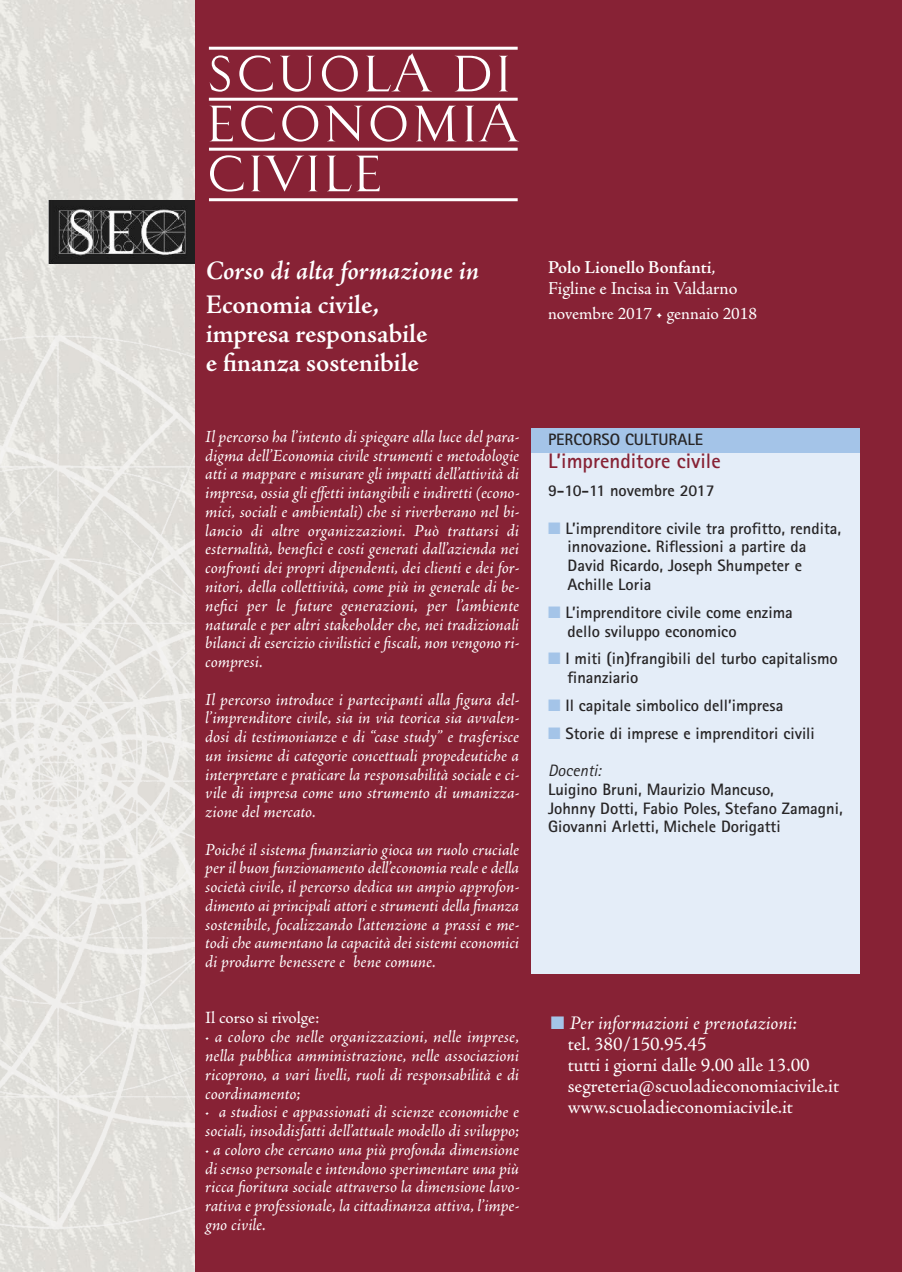
<style>
.page{position:relative;width:902px;height:1272px;background:#fff}
.page>*{position:absolute;margin:0;border:0;box-sizing:border-box;transform-origin:0 0}
.t1{font:61.8px/49.9px "Pacioli";letter-spacing:-.015em;color:#fff;text-align:justify}
.t2{font:600 27px/28.5px "Adobe Jenson Pro";letter-spacing:-.005em;color:#fff}
.t3{font:italic 600 27px "Adobe Jenson Pro";letter-spacing:-.005em;color:#fff}
.t4{font:700 21px "Rotis Sans Serif Std";color:#872235}
.t5{font:19.5px/21px "Adobe Jenson Pro";color:#fff}
.t6{font:18.3px/21.3px "Adobe Jenson Pro";color:#fff}
.t7{font:17.55px "Adobe Jenson Pro";color:#fff}
.t8{font:italic 17.25px/18.8px "Adobe Jenson Pro";letter-spacing:-.005em;color:#fff;text-align:justify}
.t9{font:17.25px "Adobe Jenson Pro";letter-spacing:-.005em;color:#fff}
.t10{font:700 16.5px/18.8px "Rotis Sans Serif Std";color:#272526}
.t11{font:italic 16.5px "Rotis Sans Serif Std";color:#272526}
.s1{font-weight:600}
.s2{color:#a4c4e8}
.s3{font-style:italic}
</style>
<div class="page">
<img style="left:0;top:0;width:195px;height:1271px">
<img style="left:0;top:322px;width:195px;height:921px">
<div style="left:195px;top:0;width:706px;height:1271px;background:#872235"></div>
<div style="left:531px;top:440px;width:328px;height:533px;background:#e4edf8"></div>
<img style="left:48px;top:201px;width:147px;height:63px">
<hr style="left:209px;top:98px;width:308px;height:3px;background:#fff">
<hr style="left:209px;top:148px;width:308px;height:3px;background:#fff">
<hr style="left:209px;top:198px;width:308px;height:3px;background:#fff">
<hr style="left:209px;top:47px;width:308px;height:3px;background:#fff">
<div style="left:531px;top:428px;width:328px;height:24px;background:#a4c4e8"></div>
<h1 class="t1" style="left:205px;top:45px;width:315px">SCUOLA DI ECONOMIA CIVILE</h1>
<h2 class="t3" style="left:206px;top:260px;width:275px">Corso di alta formazione in</h2>
<h2 class="t2" style="left:206px;top:293px;width:223px">Economia civile, impresa responsabile e finanza sostenibile</h2>
<p class="t8" style="left:205px;top:429px;width:315px">Il percorso ha l’intento di spiegare alla luce del para&shy;digma dell’Economia civile strumenti e metodologie atti a mappare e misurare gli impatti dell’attività di impresa, ossia gli effetti intangibili e indiretti (econo&shy;mici, sociali e ambientali) che si riverberano nel bi&shy;lancio di altre organizzazioni. Può trattarsi di esternalità, benefici e costi generati dall’azienda nei confronti dei propri dipendenti, dei clienti e dei for&shy;nitori, della collettività, come più in generale di be&shy;nefici per le future generazioni, per l’ambiente naturale e per altri stakeholder che, nei tradizionali bilanci di esercizio civilistici e fiscali, non vengono ri&shy;compresi.</p>
<p class="t8" style="left:205px;top:691px;width:315px">Il percorso introduce i partecipanti alla figura del&shy;l’imprenditore civile, sia in via teorica sia avvalen&shy;dosi di testimonianze e di “case study” e trasferisce un insieme di categorie concettuali propedeutiche a interpretare e praticare la responsabilità sociale e ci&shy;vile di impresa come uno strumento di umanizza&shy;zione del mercato.</p>
<p class="t8" style="left:205px;top:841px;width:315px">Poiché il sistema finanziario gioca un ruolo cruciale per il buon funzionamento dell’economia reale e della società civile, il percorso dedica un ampio approfon&shy;dimento ai principali attori e strumenti della finanza sostenibile, focalizzando l’attenzione a prassi e me&shy;todi che aumentano la capacità dei sistemi economici di produrre benessere e bene comune.</p>
<p class="t9" style="left:205px;top:1011px;width:115px">Il corso si rivolge:</p>
<p class="t8" style="left:205px;top:1029px;width:315px;text-align:left">· a coloro che nelle organizzazioni, nelle imprese, nella pubblica amministrazione, nelle associazioni ricoprono, a vari livelli, ruoli di responsabilità e di coordinamento;<br>· a studiosi e appassionati di scienze economiche e sociali, insoddisfatti dell’attuale modello di sviluppo; · a coloro che cercano una più profonda dimensione di senso personale e intendono sperimentare una più ricca fioritura sociale attraverso la dimensione lavo&shy;rativa e professionale, la cittadinanza attiva, l’impe&shy;gno civile.</p>
<p class="t6" style="left:548px;top:258px;width:191px"><span class="s1">Polo Lionello Bonfanti</span>,<br>Figline e Incisa in Valdarno</p>
<p class="t7" style="left:548px;top:307px;width:210px">novembre 2017 • gennaio 2018</p>
<p class="t10" style="left:548px;top:432px;width:156px">PERCORSO CULTURALE</p>
<p class="t4" style="left:548px;top:454px;width:174px">L’imprenditore civile</p>
<p class="t10" style="left:548px;top:483px;width:168px">9-10-11 novembre 2017</p>
<p class="t10" style="left:567px;top:520px;width:275px;text-indent:-20px"><span class="s2">■</span> L’imprenditore civile tra profitto, rendita, innovazione. Riflessioni a partire da David Ricardo, Joseph Shumpeter e Achille Loria</p>
<p class="t10" style="left:567px;top:604px;width:227px;text-indent:-20px"><span class="s2">■</span> L’imprenditore civile come enzima dello sviluppo economico</p>
<p class="t10" style="left:567px;top:651px;width:272px;text-indent:-20px"><span class="s2">■</span> I miti (in)frangibili del turbo capitalismo finanziario</p>
<p class="t10" style="left:548px;top:697px;width:237px"><span class="s2">■</span> Il capitale simbolico dell’impresa</p>
<p class="t10" style="left:548px;top:725px;width:268px"><span class="s2">■</span> Storie di imprese e imprenditori civili</p>
<p class="t11" style="left:548px;top:764px;width:54px">Docenti:</p>
<p class="t10" style="left:548px;top:781px;width:296px">Luigino Bruni, Maurizio Mancuso,<br>Johnny Dotti, Fabio Poles, Stefano Zamagni,<br>Giovanni Arletti, Michele Dorigatti</p>
<p class="t5" style="left:567px;top:1014px;width:273px;text-indent:-17px"><span class="s2">■</span> <span class="s3">Per informazioni e prenotazioni:<br></span>tel. 380/150.95.45<br>tutti i giorni dalle 9.00 alle 13.00 segreteria@scuoladieconomiacivile.it www.scuoladieconomiacivile.it</p>
</div>
